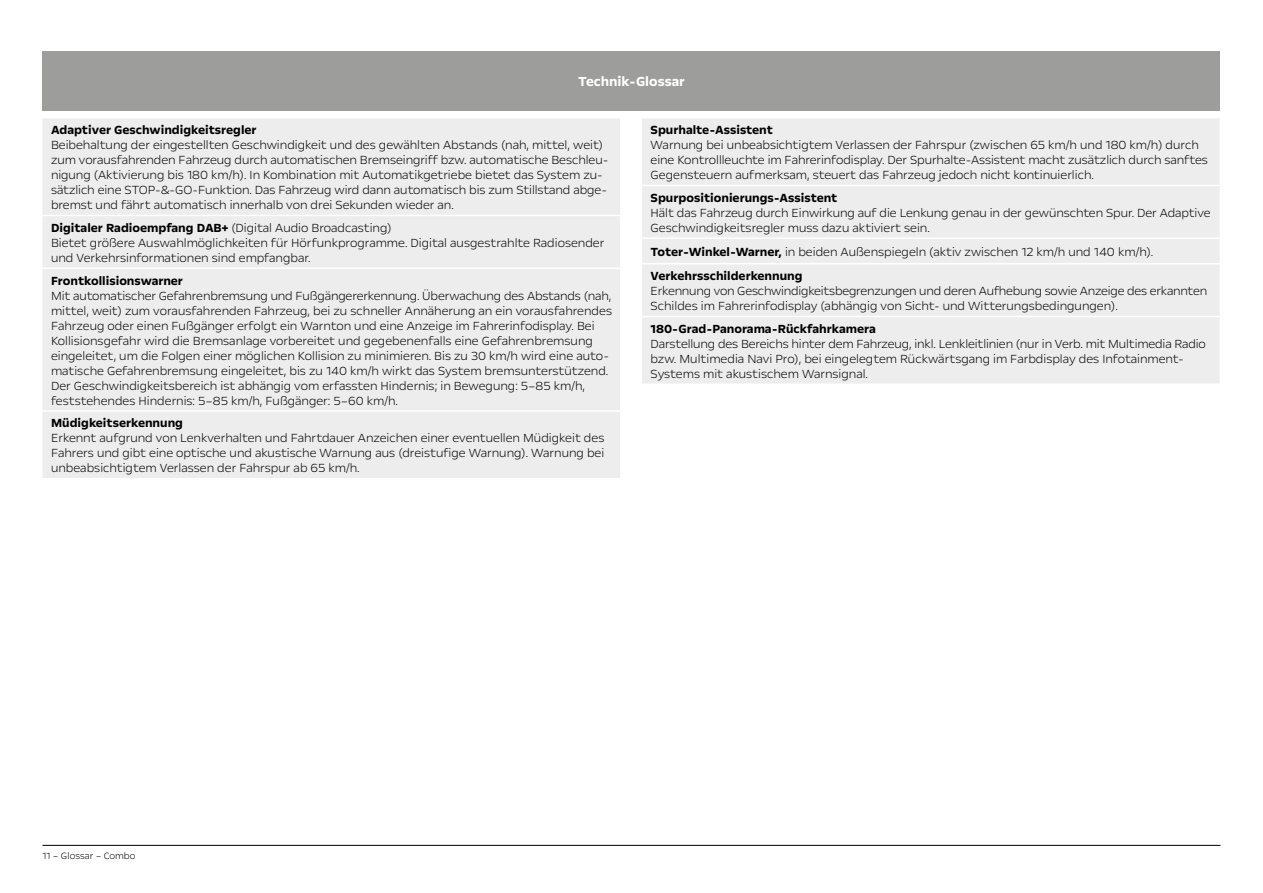
<style>
.page{position:relative;width:1263px;height:893px;background:#fff}
.page>*{position:absolute;margin:0;border:0;box-sizing:border-box;transform-origin:0 0}
.copy_10_12_pt_bold_centred_white{font:700 15px "Opel Next";color:#fff}
.copy_9_10_pt_light_left_black{font:300 13.5px/15px "Opel Next";color:#000}
.copy_9_10_pt_light_left_black-2{font:700 13.5px "Opel Next";color:#000}
.Kapitel_7_9_pt_reg_left_100__black{font:300 10.5px "Opel Next";color:#000}
.s1{font-weight:700}
</style>
<div class="page">
<hr style="left:43px;top:845px;width:1177px;height:1px;background:#000">
<div style="left:43px;top:118px;width:577px;height:360px;background:#ededed"></div>
<hr style="left:43px;top:215px;width:579px;height:1px;background:#fff">
<hr style="left:43px;top:267px;width:579px;height:2px;background:#fff">
<hr style="left:43px;top:410px;width:579px;height:2px;background:#fff">
<div style="left:642px;top:118px;width:578px;height:265px;background:#ededed"></div>
<hr style="left:642px;top:185px;width:579px;height:1px;background:#fff">
<hr style="left:642px;top:237px;width:579px;height:2px;background:#fff">
<hr style="left:642px;top:263px;width:579px;height:1px;background:#fff">
<hr style="left:642px;top:316px;width:579px;height:1px;background:#fff">
<div style="left:43px;top:51px;width:1177px;height:60px;background:#9d9d9c"></div>
<p class="copy_10_12_pt_bold_centred_white" style="left:578px;top:72px;width:108px">Technik-Glossar</p>
<p class="copy_9_10_pt_light_left_black" style="left:51px;top:122px;width:559px"><span class="s1">Adaptiver Geschwindigkeitsregler<br></span>Beibehaltung der eingestellten Geschwindigkeit und des gewählten Abstands (nah, mittel, weit) zum vorausfahrenden Fahrzeug durch automatischen Bremseingriff bzw. automatische Beschleu&shy;nigung (Aktivierung bis 180 km/h). In Kombination mit Automatikgetriebe bietet das System zu&shy;sätzlich eine STOP-&amp;-GO-Funktion. Das Fahrzeug wird dann automatisch bis zum Stillstand abge&shy;bremst und fährt automatisch innerhalb von drei Sekunden wieder an.</p>
<p class="copy_9_10_pt_light_left_black" style="left:51px;top:220px;width:555px"><span class="s1">Digitaler Radioempfang DAB+</span> (Digital Audio Broadcasting)<br>Bietet größere Auswahlmöglichkeiten für Hörfunkprogramme. Digital ausgestrahlte Radiosender und Verkehrsinformationen sind empfangbar.</p>
<p class="copy_9_10_pt_light_left_black-2" style="left:51px;top:272px;width:133px">Frontkollisionswarner</p>
<p class="copy_9_10_pt_light_left_black" style="left:51px;top:287px;width:562px">Mit automatischer Gefahrenbremsung und Fußgängererkennung. Überwachung des Abstands (nah, mittel, weit) zum vorausfahrenden Fahrzeug, bei zu schneller Annäherung an ein vorausfahrendes Fahrzeug oder einen Fußgänger erfolgt ein Warnton und eine Anzeige im Fahrerinfodisplay. Bei Kollisionsgefahr wird die Bremsanlage vorbereitet und gegebenenfalls eine Gefahrenbremsung eingeleitet, um die Folgen einer möglichen Kollision zu minimieren. Bis zu 30 km/h wird eine auto&shy;matische Gefahrenbremsung eingeleitet, bis zu 140 km/h wirkt das System bremsunterstützend.<br>Der Geschwindigkeitsbereich ist abhängig vom erfassten Hindernis; in Bewegung: 5–85 km/h, feststehendes Hindernis: 5–85 km/h, Fußgänger: 5–60 km/h.</p>
<p class="copy_9_10_pt_light_left_black" style="left:51px;top:415px;width:555px"><span class="s1">Müdigkeitserkennung<br></span>Erkennt aufgrund von Lenkverhalten und Fahrtdauer Anzeichen einer eventuellen Müdigkeit des Fahrers und gibt eine optische und akustische Warnung aus (dreistufige Warnung). Warnung bei unbeabsichtigtem Verlassen der Fahrspur ab 65 km/h.</p>
<p class="copy_9_10_pt_light_left_black" style="left:651px;top:122px;width:559px"><span class="s1">Spurhalte-Assistent<br></span>Warnung bei unbeabsichtigtem Verlassen der Fahrspur (zwischen 65 km/h und 180 km/h) durch eine Kontrollleuchte im Fahrerinfodisplay. Der Spurhalte-Assistent macht zusätzlich durch sanftes Gegensteuern aufmerksam, steuert das Fahrzeug jedoch nicht kontinuierlich.</p>
<p class="copy_9_10_pt_light_left_black" style="left:651px;top:190px;width:561px"><span class="s1">Spurpositionierungs-Assistent<br></span>Hält das Fahrzeug durch Einwirkung auf die Lenkung genau in der gewünschten Spur. Der Adaptive<br>Geschwindigkeitsregler muss dazu aktiviert sein.</p>
<p class="copy_9_10_pt_light_left_black" style="left:651px;top:244px;width:504px"><span class="s1">Toter-Winkel-Warner,</span> in beiden Außenspiegeln (aktiv zwischen 12 km/h und 140 km/h).</p>
<p class="copy_9_10_pt_light_left_black" style="left:651px;top:268px;width:558px"><span class="s1">Verkehrsschilderkennung<br></span>Erkennung von Geschwindigkeitsbegrenzungen und deren Aufhebung sowie Anzeige des erkannten<br>Schildes im Fahrerinfodisplay (abhängig von Sicht- und Witterungsbedingungen).</p>
<p class="copy_9_10_pt_light_left_black-2" style="left:651px;top:320px;width:227px">180-Grad-Panorama-Rückfahrkamera</p>
<p class="copy_9_10_pt_light_left_black" style="left:651px;top:336px;width:557px">Darstellung des Bereichs hinter dem Fahrzeug, inkl. Lenkleitlinien (nur in Verb. mit Multimedia Radio bzw. Multimedia Navi Pro), bei eingelegtem Rückwärtsgang im Farbdisplay des Infotainment-<br>Systems mit akustischem Warnsignal.</p>
<p class="Kapitel_7_9_pt_reg_left_100__black" style="left:43px;top:849px;width:94px">11 – Glossar – Combo</p>
</div>
